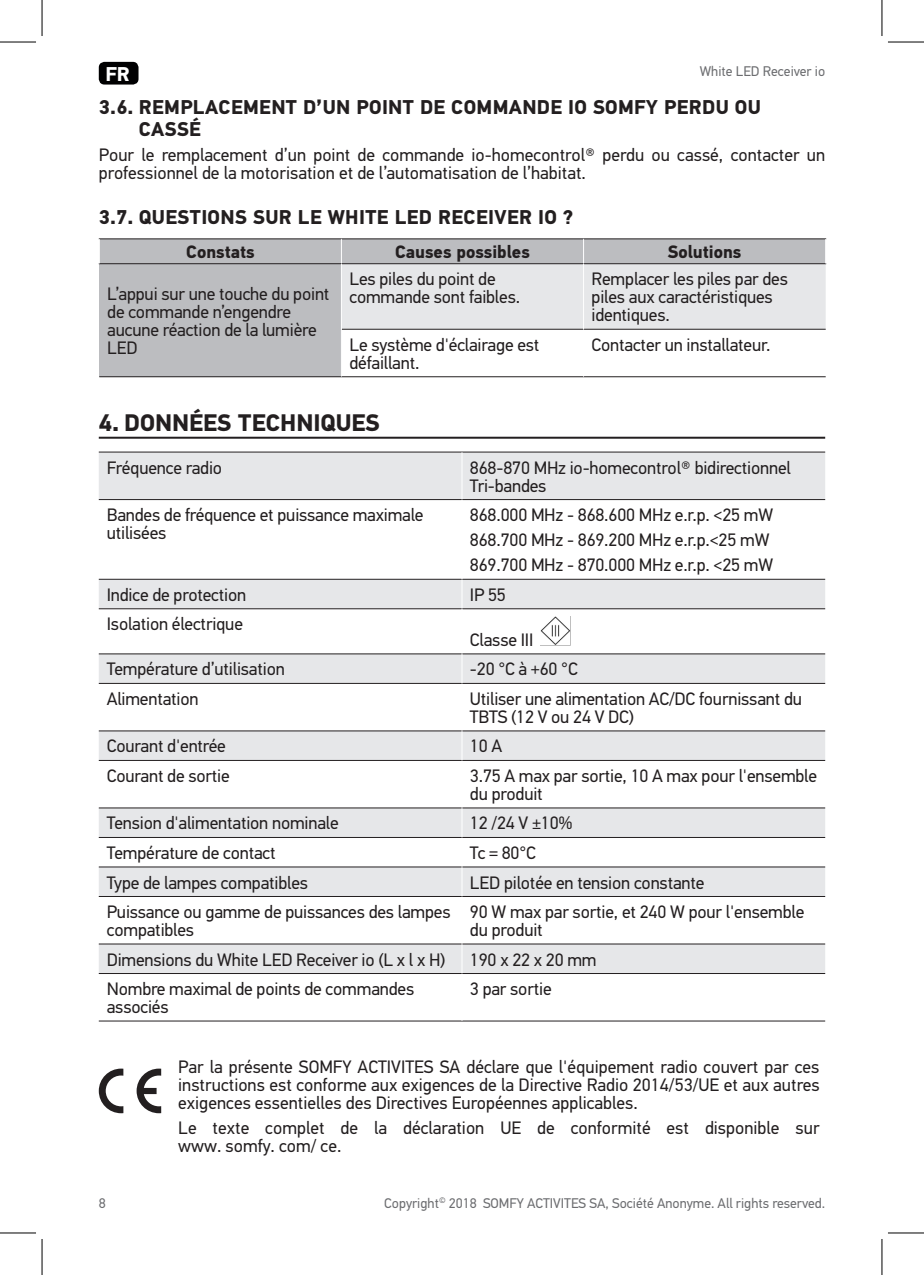
<style>
.page{position:relative;width:924px;height:1275px;background:#fff}
.page>*{position:absolute;margin:0;border:0;box-sizing:border-box;transform-origin:0 0}
.t1{font:700 24px "PF Din Text Pro";color:#231f20}
.t2{font:700 20px/22px "PF Din Text Pro";letter-spacing:.02em;color:#231f20}
.t3{font:700 20px "PF Din Text Pro";color:#fff}
.t4{font:18px/18px "PF Din Text Pro";letter-spacing:-.01em;color:#231f20}
.t5{font:700 18px "PF Din Text Pro";color:#231f20}
.t6{font:14px "PF Din Text Pro";color:#6c6d70}
</style>
<div class="page">
<div style="left:99px;top:62px;width:39px;height:23px;background:#000001;border-radius:6px"></div>
<hr style="left:99px;top:437px;width:725px;height:2px;background:#231f20">
<div style="left:99px;top:264px;width:242px;height:113px;background:#bcbdc0"></div>
<hr style="left:99px;top:238px;width:242px;height:1px;background:#231f20">
<hr style="left:341px;top:238px;width:242px;height:1px;background:#231f20">
<hr style="left:583px;top:238px;width:242px;height:1px;background:#231f20">
<hr style="left:342px;top:329px;width:241px;height:1px;background:#231f20">
<hr style="left:583px;top:329px;width:242px;height:1px;background:#231f20">
<hr style="left:99px;top:376px;width:242px;height:1px;background:#231f20">
<hr style="left:341px;top:376px;width:242px;height:1px;background:#231f20">
<hr style="left:583px;top:376px;width:242px;height:1px;background:#231f20">
<svg style="left:99px;top:239px;width:726px;height:90px"></svg>
<hr style="left:341px;top:264px;width:1px;height:65px;background:#fff">
<hr style="left:582px;top:264px;width:1px;height:65px;background:#fff">
<hr style="left:582px;top:329px;width:1px;height:47px;background:#fff">
<svg style="left:99px;top:453px;width:725px;height:520px"></svg>
<hr style="left:99px;top:452px;width:363px;height:1px;background:#231f20">
<hr style="left:462px;top:452px;width:362px;height:1px;background:#231f20">
<hr style="left:99px;top:499px;width:363px;height:1px;background:#231f20">
<hr style="left:462px;top:499px;width:362px;height:1px;background:#231f20">
<hr style="left:99px;top:579px;width:363px;height:1px;background:#231f20">
<hr style="left:462px;top:579px;width:362px;height:1px;background:#231f20">
<hr style="left:99px;top:608px;width:363px;height:1px;background:#231f20">
<hr style="left:462px;top:608px;width:362px;height:1px;background:#231f20">
<hr style="left:99px;top:653px;width:363px;height:1px;background:#231f20">
<hr style="left:462px;top:653px;width:362px;height:1px;background:#231f20">
<hr style="left:99px;top:683px;width:363px;height:1px;background:#231f20">
<hr style="left:462px;top:683px;width:362px;height:1px;background:#231f20">
<hr style="left:99px;top:730px;width:363px;height:1px;background:#231f20">
<hr style="left:462px;top:730px;width:362px;height:1px;background:#231f20">
<hr style="left:99px;top:760px;width:363px;height:1px;background:#231f20">
<hr style="left:462px;top:760px;width:362px;height:1px;background:#231f20">
<hr style="left:99px;top:807px;width:363px;height:1px;background:#231f20">
<hr style="left:462px;top:807px;width:362px;height:1px;background:#231f20">
<hr style="left:99px;top:837px;width:363px;height:1px;background:#231f20">
<hr style="left:462px;top:837px;width:362px;height:1px;background:#231f20">
<hr style="left:99px;top:866px;width:363px;height:1px;background:#231f20">
<hr style="left:462px;top:866px;width:362px;height:1px;background:#231f20">
<hr style="left:99px;top:896px;width:363px;height:1px;background:#231f20">
<hr style="left:462px;top:896px;width:362px;height:1px;background:#231f20">
<hr style="left:99px;top:943px;width:363px;height:1px;background:#231f20">
<hr style="left:462px;top:943px;width:362px;height:1px;background:#231f20">
<hr style="left:99px;top:973px;width:363px;height:1px;background:#231f20">
<hr style="left:462px;top:973px;width:362px;height:1px;background:#231f20">
<hr style="left:99px;top:1020px;width:363px;height:1px;background:#231f20">
<hr style="left:462px;top:1020px;width:362px;height:1px;background:#231f20">
<hr style="left:461px;top:452px;width:1px;height:47px;background:#fff">
<hr style="left:461px;top:500px;width:1px;height:79px;background:#fff">
<svg style="left:461px;top:579px;width:1px;height:29px"></svg>
<hr style="left:461px;top:609px;width:1px;height:44px;background:#fff">
<svg style="left:461px;top:654px;width:1px;height:29px"></svg>
<hr style="left:461px;top:683px;width:1px;height:47px;background:#fff">
<svg style="left:461px;top:731px;width:1px;height:29px"></svg>
<hr style="left:461px;top:760px;width:1px;height:47px;background:#fff">
<svg style="left:461px;top:808px;width:1px;height:88px"></svg>
<hr style="left:461px;top:896px;width:1px;height:47px;background:#fff">
<svg style="left:461px;top:944px;width:1px;height:29px"></svg>
<hr style="left:461px;top:973px;width:1px;height:47px;background:#fff">
<img style="left:540px;top:617px;width:30px;height:29px">
<svg style="left:99px;top:1068px;width:24px;height:45px"></svg>
<svg style="left:136px;top:1068px;width:25px;height:45px"></svg>
<hr style="left:0;top:42px;width:36px;height:1px;background:#000">
<hr style="left:887px;top:42px;width:36px;height:1px;background:#000">
<hr style="left:0;top:1232px;width:36px;height:1px;background:#000">
<hr style="left:887px;top:1232px;width:36px;height:1px;background:#000">
<hr style="left:42px;top:0;width:1px;height:36px;background:#000">
<hr style="left:42px;top:1239px;width:1px;height:36px;background:#000">
<hr style="left:881px;top:0;width:1px;height:36px;background:#000">
<hr style="left:881px;top:1239px;width:1px;height:36px;background:#000">
<p class="t3" style="left:106px;top:62px;width:26px">FR</p>
<p class="t6" style="left:699px;top:63px;width:127px">White LED Receiver io</p>
<p class="t2" style="left:139px;top:96px;width:623px;text-indent:-40px">3.6. REMPLACEMENT D’UN POINT DE COMMANDE IO SOMFY PERDU OU<br>CASSÉ</p>
<p class="t4" style="left:99px;top:146px;width:727px">Pour le remplacement d’un point de commande io-homecontrol® perdu ou cassé, contacter un professionnel de la motorisation et de l’automatisation de l’habitat.</p>
<p class="t2" style="left:99px;top:206px;width:475px">3.7. QUESTIONS SUR LE WHITE LED RECEIVER IO ?</p>
<p class="t5" style="left:186px;top:241px;width:70px">Constats</p>
<p class="t5" style="left:395px;top:241px;width:136px">Causes possibles</p>
<p class="t5" style="left:667px;top:241px;width:75px">Solutions</p>
<p class="t4" style="left:107px;top:285px;width:223px">L’appui sur une touche du point de commande n’engendre aucune réaction de la lumière<br>LED</p>
<p class="t4" style="left:349px;top:270px;width:172px">Les piles du point de commande sont faibles.</p>
<p class="t4" style="left:591px;top:270px;width:198px">Remplacer les piles par des piles aux caractéristiques identiques.</p>
<p class="t4" style="left:349px;top:336px;width:191px">Le système d'éclairage est défaillant.</p>
<p class="t4" style="left:591px;top:336px;width:180px">Contacter un installateur.</p>
<h1 class="t1" style="left:99px;top:408px;width:282px">4. DONNÉES TECHNIQUES</h1>
<p class="t4" style="left:107px;top:458px;width:117px">Fréquence radio</p>
<p class="t4" style="left:470px;top:458px;width:322px">868-870 MHz io-homecontrol® bidirectionnel<br>Tri-bandes</p>
<p class="t4" style="left:107px;top:506px;width:318px">Bandes de fréquence et puissance maximale utilisées</p>
<p class="t4" style="left:470px;top:502px;width:305px;line-height:25px">868.000 MHz - 868.600 MHz e.r.p. &lt;25 mW<br>868.700 MHz - 869.200 MHz e.r.p.&lt;25 mW<br>869.700 MHz - 870.000 MHz e.r.p. &lt;25 mW</p>
<p class="t4" style="left:107px;top:586px;width:141px">Indice de protection</p>
<p class="t4" style="left:470px;top:586px;width:37px">IP 55</p>
<p class="t4" style="left:107px;top:615px;width:138px">Isolation électrique</p>
<p class="t4" style="left:470px;top:631px;width:65px">Classe III</p>
<p class="t4" style="left:107px;top:660px;width:179px">Température d’utilisation</p>
<p class="t4" style="left:470px;top:660px;width:109px">-20 °C à +60 °C</p>
<p class="t4" style="left:107px;top:690px;width:93px">Alimentation</p>
<p class="t4" style="left:470px;top:690px;width:333px">Utiliser une alimentation AC/DC fournissant du<br>TBTS (12 V ou 24 V DC)</p>
<p class="t4" style="left:107px;top:737px;width:121px">Courant d'entrée</p>
<p class="t4" style="left:470px;top:737px;width:34px">10 A</p>
<p class="t4" style="left:107px;top:767px;width:124px">Courant de sortie</p>
<p class="t4" style="left:470px;top:767px;width:348px">3.75 A max par sortie, 10 A max pour l'ensemble du produit</p>
<p class="t4" style="left:107px;top:814px;width:233px">Tension d'alimentation nominale</p>
<p class="t4" style="left:470px;top:814px;width:104px">12 /24 V ±10%</p>
<p class="t4" style="left:107px;top:844px;width:170px">Température de contact</p>
<p class="t4" style="left:470px;top:844px;width:67px">Tc = 80°C</p>
<p class="t4" style="left:107px;top:873px;width:203px">Type de lampes compatibles</p>
<p class="t4" style="left:470px;top:873px;width:236px">LED pilotée en tension constante</p>
<p class="t4" style="left:107px;top:903px;width:345px">Puissance ou gamme de puissances des lampes compatibles</p>
<p class="t4" style="left:470px;top:903px;width:336px">90 W max par sortie, et 240 W pour l'ensemble du produit</p>
<p class="t4" style="left:107px;top:950px;width:340px">Dimensions du White LED Receiver io (L x l x H)</p>
<p class="t4" style="left:470px;top:950px;width:128px">190 x 22 x 20 mm</p>
<p class="t4" style="left:107px;top:980px;width:309px">Nombre maximal de points de commandes associés</p>
<p class="t4" style="left:470px;top:980px;width:83px">3 par sortie</p>
<p class="t4" style="left:178px;top:1057px;width:642px;text-align:justify">Par la présente SOMFY ACTIVITES SA déclare que l'équipement radio couvert par ces instructions est conforme aux exigences de la Directive Radio 2014/53/UE et aux autres exigences essentielles des Directives Européennes applicables.</p>
<p class="t4" style="left:178px;top:1118px;width:642px">Le texte complet de la déclaration UE de conformité est disponible sur www. somfy. com/ ce.</p>
<p class="t6" style="left:99px;top:1194px;width:8px">8</p>
<p class="t6" style="left:384px;top:1194px;width:442px">Copyright<sup>©</sup> 2018 SOMFY ACTIVITES SA, Société Anonyme. All rights reserved.</p>
</div>
